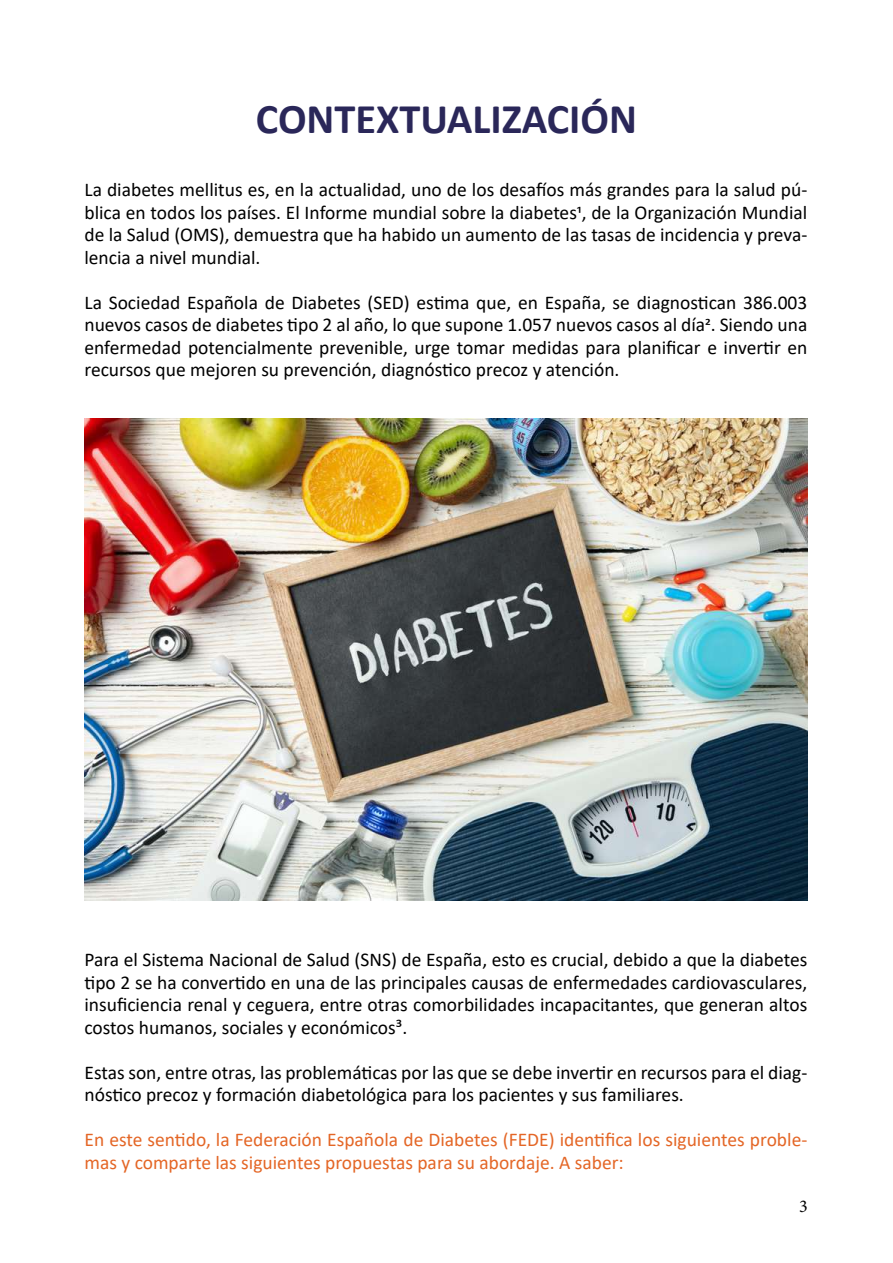
<style>
.page{position:relative;width:893px;height:1263px;background:#fff}
.page>*{position:absolute;margin:0;border:0;box-sizing:border-box;transform-origin:0 0}
.t1{font:700 42.3px "Calibri";color:#2a2759}
.t2{font:19.5px/22.5px "Calibri";color:#000;text-align:justify}
.t3{font:19.5px/22.5px "Calibri";color:#e46626}
.t4{font:18px "Minion Pro";color:#000}
</style>
<div class="page">
<img style="left:84px;top:418px;width:724px;height:482px">
<h1 class="t1" style="left:256px;top:89px;width:383px">CONTEXTUALIZACIÓN</h1>
<p class="t2" style="left:84px;top:178px;width:724px">La diabetes mellitus es, en la actualidad, uno de los desafíos más grandes para la salud pú&shy;blica en todos los países. El Informe mundial sobre la diabetes1, de la Organización Mundial de la Salud (OMS), demuestra que ha habido un aumento de las tasas de incidencia y preva&shy;lencia a nivel mundial.</p>
<p class="t2" style="left:84px;top:291px;width:724px">La Sociedad Española de Diabetes (SED) estima que, en España, se diagnostican 386.003 nuevos casos de diabetes tipo 2 al año, lo que supone 1.057 nuevos casos al día2. Siendo una enfermedad potencialmente prevenible, urge tomar medidas para planificar e invertir en recursos que mejoren su prevención, diagnóstico precoz y atención.</p>
<p class="t2" style="left:84px;top:948px;width:724px">Para el Sistema Nacional de Salud (SNS) de España, esto es crucial, debido a que la diabetes tipo 2 se ha convertido en una de las principales causas de enfermedades cardiovasculares, insuficiencia renal y ceguera, entre otras comorbilidades incapacitantes, que generan altos costos humanos, sociales y económicos³.</p>
<p class="t2" style="left:84px;top:1061px;width:724px">Estas son, entre otras, las problemáticas por las que se debe invertir en recursos para el diag&shy;nóstico precoz y formación diabetológica para los pacientes y sus familiares.</p>
<p class="t3" style="left:84px;top:1128px;width:724px">En este sentido, la Federación Española de Diabetes (FEDE) identifica los siguientes proble&shy;mas y comparte las siguientes propuestas para su abordaje. A saber:</p>
<p class="t4" style="left:799px;top:1194px;width:10px">3</p>
</div>
